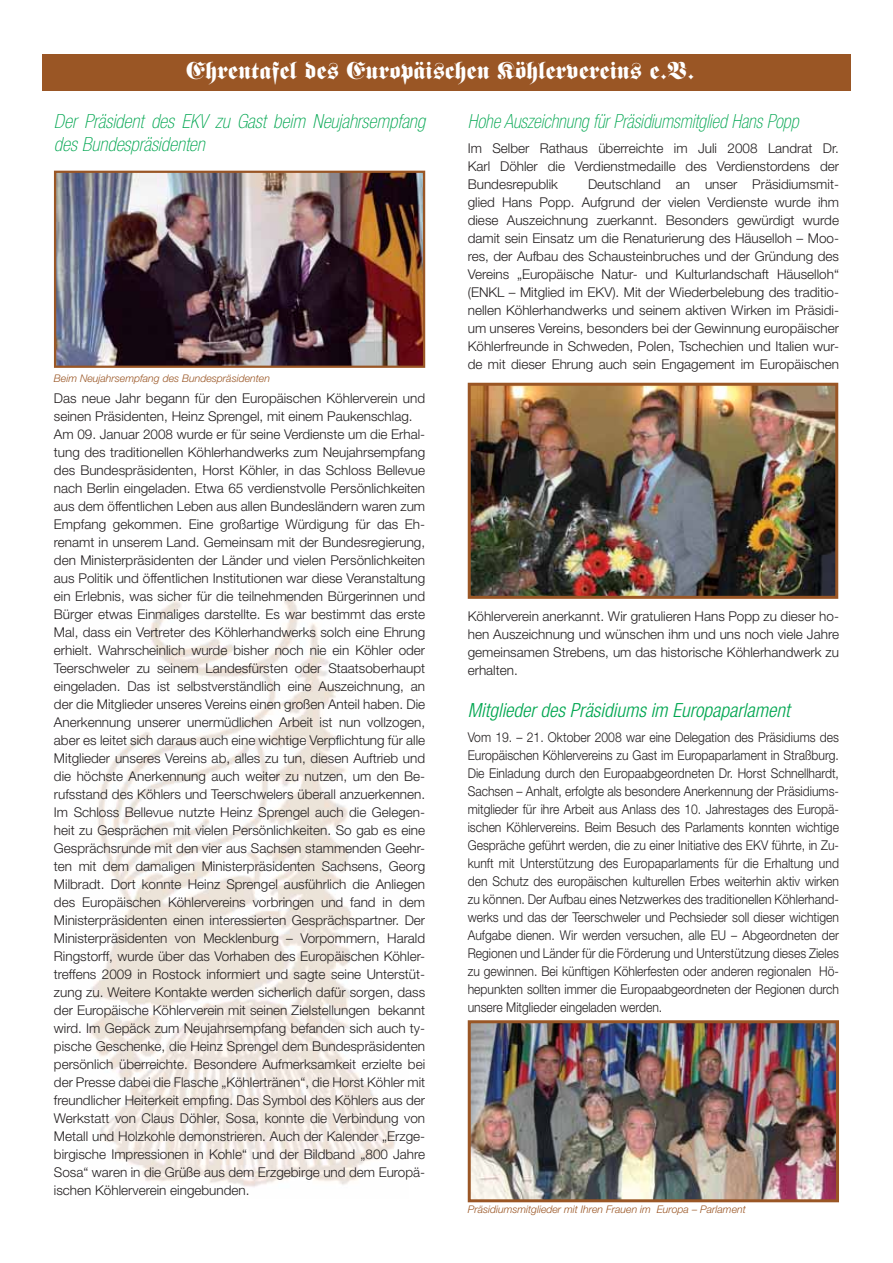
<style>
.page{position:relative;width:893px;height:1263px;background:#fff}
.page>*{position:absolute;margin:0;border:0;box-sizing:border-box;transform-origin:0 0}
.t1{font:24px "Fette Fraktur";color:#fff}
.t2{font:italic 100 condensed 19.5px/23.4px "Helvetica Neue";color:#00a650}
.t3{font:italic 100 condensed 19.5px "Helvetica Neue";color:#00a650;scale:.95 1}
.t4{font:italic 300 condensed 19.5px "Helvetica Neue";color:#00a650}
.t5{font:300 13.5px/18px "Helvetica Neue";color:#231f20;text-align:justify}
.t6{font:300 13.5px/18px "Helvetica Neue";color:#231f20;text-align:justify;scale:.9 1}
.t7{font:italic 300 10.5px "Helvetica Neue";color:#9a5625}
</style>
<div class="page">
<img style="left:88px;top:596px;width:307px;height:591px">
<div style="left:42px;top:54px;width:808px;height:37px;background:#9a5625"></div>
<img style="left:57px;top:174px;width:365px;height:191px">
<div style="left:54px;top:171px;width:371px;height:197px;border:2px solid #9a5625"></div>
<img style="left:472px;top:387px;width:362px;height:208px">
<div style="left:468px;top:383px;width:370px;height:216px;border:3px solid #9a5625"></div>
<img style="left:472px;top:1024px;width:363px;height:174px">
<div style="left:468px;top:1020px;width:371px;height:182px;border:3px solid #9a5625"></div>
<h1 class="t1" style="left:186px;top:62px;width:510px">Ehrentafel des Europäischen Köhlervereins e.V.</h1>
<h2 class="t2" style="left:54px;top:111px;width:373px">Der Präsident des EKV zu Gast beim Neujahrsempfang des Bundespräsidenten</h2>
<p class="t7" style="left:54px;top:374px;width:218px">Beim Neujahrsempfang des Bundespräsidenten</p>
<p class="t5" style="left:54px;top:391px;width:373px;text-align:left">Das neue Jahr begann für den Europäischen Köhlerverein und seinen Präsidenten, Heinz Sprengel, mit einem Paukenschlag.<br>Am 09. Januar 2008 wurde er für seine Verdienste um die Erhal&shy;tung des traditionellen Köhlerhandwerks zum Neujahrsempfang des Bundespräsidenten, Horst Köhler, in das Schloss Bellevue nach Berlin eingeladen. Etwa 65 verdienstvolle Persönlichkeiten aus dem öffentlichen Leben aus allen Bundesländern waren zum Empfang gekommen. Eine großartige Würdigung für das Eh&shy;renamt in unserem Land. Gemeinsam mit der Bundesregierung, den Ministerpräsidenten der Länder und vielen Persönlichkeiten aus Politik und öffentlichen Institutionen war diese Veranstaltung ein Erlebnis, was sicher für die teilnehmenden Bürgerinnen und Bürger etwas Einmaliges darstellte. Es war bestimmt das erste Mal, dass ein Vertreter des Köhlerhandwerks solch eine Ehrung erhielt. Wahrscheinlich wurde bisher noch nie ein Köhler oder Teerschweler zu seinem Landesfürsten oder Staatsoberhaupt eingeladen. Das ist selbstverständlich eine Auszeichnung, an der die Mitglieder unseres Vereins einen großen Anteil haben. Die Anerkennung unserer unermüdlichen Arbeit ist nun vollzogen, aber es leitet sich daraus auch eine wichtige Verpflichtung für alle Mitglieder unseres Vereins ab, alles zu tun, diesen Auftrieb und die höchste Anerkennung auch weiter zu nutzen, um den Be&shy;rufsstand des Köhlers und Teerschwelers überall anzuerkennen.<br>Im Schloss Bellevue nutzte Heinz Sprengel auch die Gelegen&shy;heit zu Gesprächen mit vielen Persönlichkeiten. So gab es eine Gesprächsrunde mit den vier aus Sachsen stammenden Geehr&shy;ten mit dem damaligen Ministerpräsidenten Sachsens, Georg Milbradt. Dort konnte Heinz Sprengel ausführlich die Anliegen des Europäischen Köhlervereins vorbringen und fand in dem Ministerpräsidenten einen interessierten Gesprächspartner. Der Ministerpräsidenten von Mecklenburg – Vorpommern, Harald Ringstorff, wurde über das Vorhaben des Europäischen Köhler&shy;treffens 2009 in Rostock informiert und sagte seine Unterstüt&shy;zung zu. Weitere Kontakte werden sicherlich dafür sorgen, dass der Europäische Köhlerverein mit seinen Zielstellungen bekannt wird. Im Gepäck zum Neujahrsempfang befanden sich auch ty&shy;pische Geschenke, die Heinz Sprengel dem Bundespräsidenten persönlich überreichte. Besondere Aufmerksamkeit erzielte bei der Presse dabei die Flasche „Köhlertränen“, die Horst Köhler mit freundlicher Heiterkeit empfing. Das Symbol des Köhlers aus der Werkstatt von Claus Döhler, Sosa, konnte die Verbindung von Metall und Holzkohle demonstrieren. Auch der Kalender „Erzge&shy;birgische Impressionen in Kohle“ und der Bildband „800 Jahre Sosa“ waren in die Grüße aus dem Erzgebirge und dem Europä&shy;ischen Köhlerverein eingebunden.</p>
<h2 class="t3" style="left:468px;top:114px;width:350px">Hohe Auszeichnung für Präsidiumsmitglied Hans Popp</h2>
<p class="t5" style="left:468px;top:141px;width:373px">Im Selber Rathaus überreichte im Juli 2008 Landrat Dr.<br>Karl Döhler die Verdienstmedaille des Verdienstordens der Bundesrepublik</p>
<p class="t5" style="left:468px;top:177px;width:373px;text-indent:120px">Deutschland an unser Präsidiumsmit&shy;glied Hans Popp. Aufgrund der vielen Verdienste wurde ihm diese Auszeichnung zuerkannt. Besonders gewürdigt wurde damit sein Einsatz um die Renaturierung des Häuselloh – Moo&shy;res, der Aufbau des Schausteinbruches und der Gründung des Vereins „Europäische Natur- und Kulturlandschaft Häuselloh“ (ENKL – Mitglied im EKV). Mit der Wiederbelebung des traditio&shy;nellen Köhlerhandwerks und seinem aktiven Wirken im Präsidi&shy;um unseres Vereins, besonders bei der Gewinnung europäischer Köhlerfreunde in Schweden, Polen, Tschechien und Italien wur&shy;de mit dieser Ehrung auch sein Engagement im Europäischen</p>
<p class="t5" style="left:468px;top:609px;width:373px">Köhlerverein anerkannt. Wir gratulieren Hans Popp zu dieser ho&shy;hen Auszeichnung und wünschen ihm und uns noch viele Jahre gemeinsamen Strebens, um das historische Köhlerhandwerk zu erhalten.</p>
<h2 class="t4" style="left:468px;top:703px;width:323px">Mitglieder des Präsidiums im Europaparlament</h2>
<p class="t6" style="left:468px;top:730px;width:414px">Vom 19. – 21. Oktober 2008 war eine Delegation des Präsidiums des Europäischen Köhlervereins zu Gast im Europaparlament in Straßburg.<br>Die Einladung durch den Europaabgeordneten Dr. Horst Schnellhardt, Sachsen – Anhalt, erfolgte als besondere Anerkennung der Präsidiums&shy;mitglieder für ihre Arbeit aus Anlass des 10. Jahrestages des Europä&shy;ischen Köhlervereins. Beim Besuch des Parlaments konnten wichtige Gespräche geführt werden, die zu einer Initiative des EKV führte, in Zu&shy;kunft mit Unterstützung des Europaparlaments für die Erhaltung und den Schutz des europäischen kulturellen Erbes weiterhin aktiv wirken zu können. Der Aufbau eines Netzwerkes des traditionellen Köhlerhand&shy;werks und das der Teerschweler und Pechsieder soll dieser wichtigen Aufgabe dienen. Wir werden versuchen, alle EU – Abgeordneten der Regionen und Länder für die Förderung und Unterstützung dieses Zieles zu gewinnen. Bei künftigen Köhlerfesten oder anderen regionalen Hö&shy;hepunkten sollten immer die Europaabgeordneten der Regionen durch unsere Mitglieder eingeladen werden.</p>
<p class="t7" style="left:468px;top:1206px;width:280px">Präsidiumsmitglieder mit Ihren Frauen im Europa – Parlament</p>
</div>
